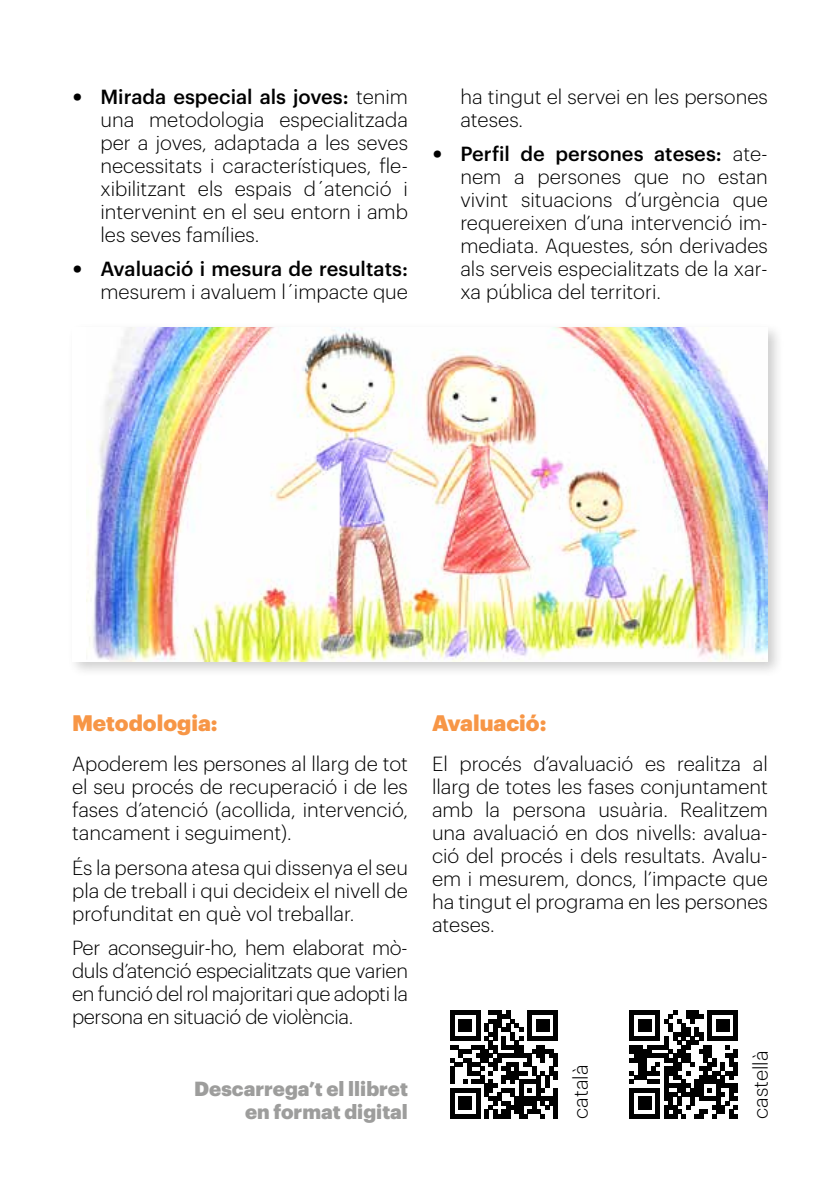
<style>
.page{position:relative;width:840px;height:1191px;background:#fff}
.page>*{position:absolute;margin:0;border:0;box-sizing:border-box;transform-origin:0 0}
.t1{font:900 22px "Graphik";color:#f79646}
.t2{font:300 20px/23px "Graphik";color:#000;text-align:justify}
.t3{font:500 20px/23px "Graphik";color:#000;text-align:right}
.t4{font:900 20px/23px "Graphik";color:#9d9d9c;text-align:right}
.s1{font-family:"Cambria";font-weight:400;font-size:24px}
.s2{font-weight:500}
.s3{font-weight:300}
</style>
<div class="page">
<div style="left:67px;top:322px;width:717px;height:356px;background:#000;opacity:.2"></div>
<div style="left:72px;top:327px;width:695px;height:334px;background:#fff"></div>
<img style="left:86px;top:327px;width:681px;height:334px">
<svg style="left:450px;top:1010px;width:107px;height:108px"></svg>
<svg style="left:629px;top:1010px;width:108px;height:108px"></svg>
<p class="t2" style="left:100px;top:83px;width:309px;text-indent:-28px"><span class="s1">•</span> <span class="s2">Mirada especial als joves:</span> tenim una metodologia especialitzada per a joves, adaptada a les seves necessitats i característiques, fle&shy;xibilitzant els espais d´atenció i intervenint en el seu entorn i amb les seves famílies.</p>
<p class="t3" style="left:72px;top:256px;width:337px"><span class="s1">•</span> Avaluació i mesura de resultats: <span class="s3">mesurem i avaluem l´impacte que</span></p>
<p class="t2" style="left:460px;top:83px;width:309px">ha tingut el servei en les persones ateses.</p>
<p class="t2" style="left:460px;top:141px;width:309px;text-indent:-28px"><span class="s1">•</span> <span class="s2">Perfil de persones ateses:</span> ate&shy;nem a persones que no estan vivint situacions d’urgència que requereixen d’una intervenció im&shy;mediata. Aquestes, són derivades als serveis especialitzats de la xar&shy;xa pública del territori.</p>
<p class="t1" style="left:72px;top:706px;width:147px">Metodologia:</p>
<p class="t2" style="left:72px;top:751px;width:337px">Apoderem les persones al llarg de tot el seu procés de recuperació i de les fases d’atenció (acollida, intervenció, tancament i seguiment).</p>
<p class="t2" style="left:72px;top:854px;width:337px">És la persona atesa qui dissenya el seu pla de treball i qui decideix el nivell de profunditat en què vol treballar.</p>
<p class="t2" style="left:72px;top:934px;width:337px">Per aconseguir-ho, hem elaborat mò&shy;duls d’atenció especialitzats que varien en funció del rol majoritari que adopti la persona en situació de violència.</p>
<p class="t4" style="left:194px;top:1075px;width:215px">Descarrega’t el llibret en format digital</p>
<p class="t1" style="left:432px;top:706px;width:116px">Avaluació:</p>
<p class="t2" style="left:432px;top:751px;width:337px">El procés d’avaluació es realitza al llarg de totes les fases conjuntament amb la persona usuària. Realitzem una avaluació en dos nivells: avalua&shy;ció del procés i dels resultats. Avalu&shy;em i mesurem, doncs, l’impacte que ha tingut el programa en les persones ateses.</p>
<p class="t2" style="left:567px;top:1119px;width:56px;rotate:-90deg">català</p>
<p class="t2" style="left:747px;top:1119px;width:70px;rotate:-90deg">castellà</p>
</div>
